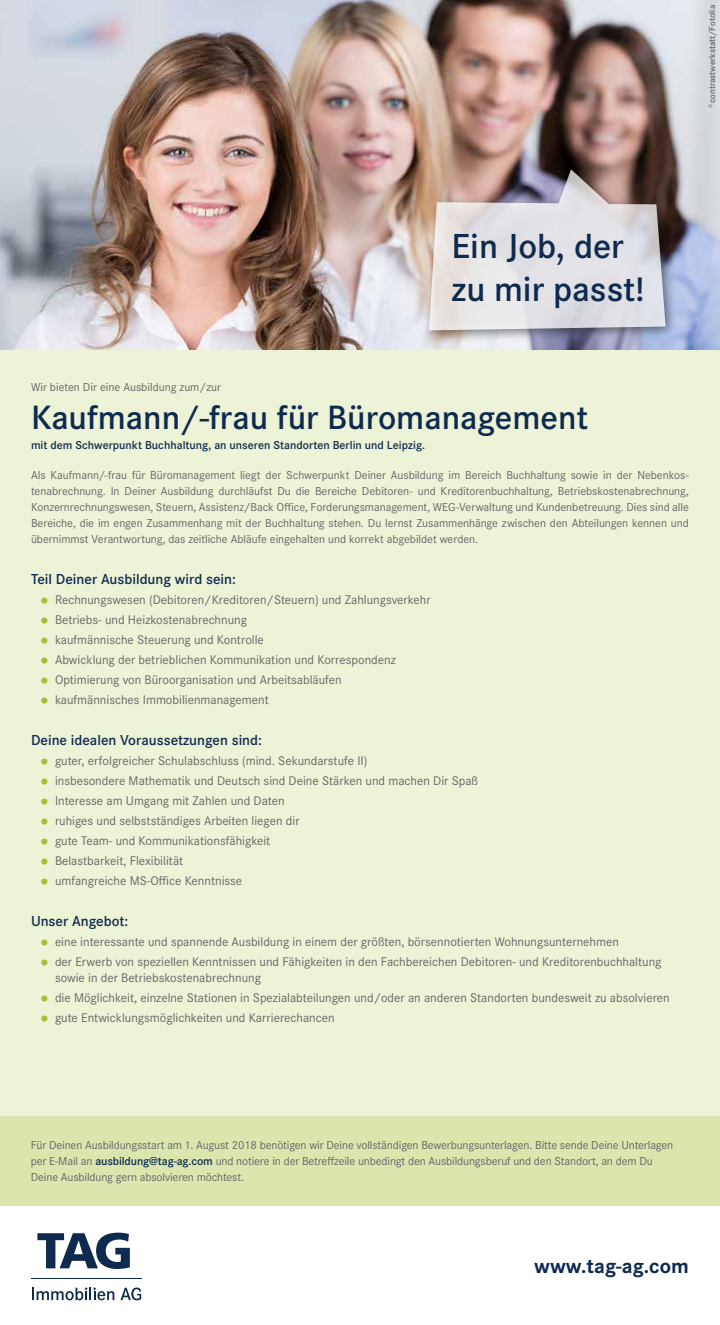
<style>
.page{position:relative;width:720px;height:1325px;background:#fff}
.page>*{position:absolute;margin:0;border:0;box-sizing:border-box;transform-origin:0 0}
.t1{font:600 36.1px/43.3px "Corporate S";color:#0f2a4f}
.t2{font:600 35px "Corporate S";color:#0f2a4f}
.t3{font:700 21.2px "Corporate S";color:#0f2a4f}
.t4{font:600 15px "Corporate S";color:#0f2a4f}
.t5{font:13px/15.6px "Corporate S";color:#666}
.t6{font:12px/16px "Corporate S";letter-spacing:-.01em;color:#666;text-align:justify}
.t7{font:600 12px "Corporate S";color:#0f2a4f}
.t8{font:600 9px "Corporate S";color:#666}
.s1{font-size:22px;color:#a3c034}
.s2{font-weight:600;color:#0f2a4f}
</style>
<div class="page">
<img style="left:0;top:0;width:720px;height:350px">
<div style="left:0;top:350px;width:720px;height:766px;background:#edf3d6"></div>
<div style="left:0;top:1116px;width:720px;height:90px;background:#dae6ae"></div>
<svg style="left:37px;top:1233px;width:93px;height:36px"></svg>
<svg style="left:32px;top:1288px;width:82px;height:12px"></svg>
<svg style="left:121px;top:1288px;width:20px;height:12px"></svg>
<hr style="left:31px;top:1278px;width:110px;height:1px;background:#0f2a4f">
<div style="left:422px;top:164px;width:258px;height:181px;background:#000;opacity:.35"></div>
<div style="left:423px;top:165px;width:254px;height:177px;background:#000;opacity:.35"></div>
<svg style="left:429px;top:169px;width:237px;height:161px;background:#cec8ca"></svg>
<p class="t8" style="left:707px;top:108px;width:105px;rotate:-90deg"><sup>©</sup> contrastwerkstatt/Fotolia</p>
<h1 class="t1" style="left:452px;top:225px;width:194px">Ein Job, der zu mir passt!</h1>
<p class="t6" style="left:31px;top:379px;width:192px">Wir bieten Dir eine Ausbildung zum/zur</p>
<h2 class="t2" style="left:31px;top:397px;width:559px">Kaufmann/-frau für Büromanagement</h2>
<p class="t7" style="left:31px;top:438px;width:396px">mit dem Schwerpunkt Buchhaltung, an unseren Standorten Berlin und Leipzig.</p>
<p class="t6" style="left:31px;top:467px;width:659px">Als Kaufmann/-frau für Büromanagement liegt der Schwerpunkt Deiner Ausbildung im Bereich Buchhaltung sowie in der Nebenkos&shy;tenabrechnung. In Deiner Ausbildung durchläufst Du die Bereiche Debitoren- und Kreditorenbuchhaltung, Betriebskostenabrechnung, Konzernrechnungswesen, Steuern, Assistenz/Back Office, Forderungsmanagement, WEG-Verwaltung und Kundenbetreuung. Dies sind alle Bereiche, die im engen Zusammenhang mit der Buchhaltung stehen. Du lernst Zusammenhänge zwischen den Abteilungen kennen und übernimmst Verantwortung, das zeitliche Abläufe eingehalten und korrekt abgebildet werden.</p>
<p class="t4" style="left:31px;top:571px;width:206px">Teil Deiner Ausbildung wird sein:</p>
<p class="t5" style="left:37px;top:592px;width:395px"><span class="s1">•</span> Rechnungswesen (Debitoren/Kreditoren/Steuern) und Zahlungsverkehr</p>
<p class="t5" style="left:37px;top:612px;width:212px"><span class="s1">•</span> Betriebs- und Heizkostenabrechnung</p>
<p class="t5" style="left:37px;top:632px;width:228px"><span class="s1">•</span> kaufmännische Steuerung und Kontrolle</p>
<p class="t5" style="left:37px;top:652px;width:360px"><span class="s1">•</span> Abwicklung der betrieblichen Kommunikation und Korrespondenz</p>
<p class="t5" style="left:37px;top:672px;width:306px"><span class="s1">•</span> Optimierung von Büroorganisation und Arbeitsabläufen</p>
<p class="t5" style="left:37px;top:692px;width:233px"><span class="s1">•</span> kaufmännisches Immobilienmanagement</p>
<p class="t4" style="left:31px;top:732px;width:232px">Deine idealen Voraussetzungen sind:</p>
<p class="t5" style="left:37px;top:753px;width:332px"><span class="s1">•</span> guter, erfolgreicher Schulabschluss (mind. Sekundarstufe II)</p>
<p class="t5" style="left:37px;top:773px;width:443px"><span class="s1">•</span> insbesondere Mathematik und Deutsch sind Deine Stärken und machen Dir Spaß</p>
<p class="t5" style="left:37px;top:793px;width:249px"><span class="s1">•</span> Interesse am Umgang mit Zahlen und Daten</p>
<p class="t5" style="left:37px;top:813px;width:264px"><span class="s1">•</span> ruhiges und selbstständiges Arbeiten liegen dir</p>
<p class="t5" style="left:37px;top:833px;width:235px"><span class="s1">•</span> gute Team- und Kommunikationsfähigkeit</p>
<p class="t5" style="left:37px;top:853px;width:148px"><span class="s1">•</span> Belastbarkeit, Flexibilität</p>
<p class="t5" style="left:37px;top:873px;width:207px"><span class="s1">•</span> umfangreiche MS-Office Kenntnisse</p>
<p class="t4" style="left:31px;top:913px;width:99px">Unser Angebot:</p>
<p class="t5" style="left:37px;top:934px;width:583px"><span class="s1">•</span> eine interessante und spannende Ausbildung in einem der größten, börsennotierten Wohnungsunternehmen</p>
<p class="t5" style="left:55px;top:954px;width:608px;text-indent:-18px"><span class="s1">•</span> der Erwerb von speziellen Kenntnissen und Fähigkeiten in den Fachbereichen Debitoren- und Kreditorenbuchhaltung sowie in der Betriebskostenabrechnung</p>
<p class="t5" style="left:37px;top:990px;width:634px"><span class="s1">•</span> die Möglichkeit, einzelne Stationen in Spezialabteilungen und/oder an anderen Standorten bundesweit zu absolvieren</p>
<p class="t5" style="left:37px;top:1010px;width:299px"><span class="s1">•</span> gute Entwicklungsmöglichkeiten und Karrierechancen</p>
<p class="t6" style="left:31px;top:1137px;width:644px;text-align:left">Für Deinen Ausbildungsstart am 1. August 2018 benötigen wir Deine vollständigen Bewerbungsunterlagen. Bitte sende Deine Unterlagen per E-Mail an <span class="s2">ausbildung@tag-ag.com</span> und notiere in der Betreffzeile unbedingt den Ausbildungsberuf und den Standort, an dem Du<br>Deine Ausbildung gern absolvieren möchtest.</p>
<h3 class="t3" style="left:534px;top:1254px;width:156px">www.tag-ag.com</h3>
</div>
